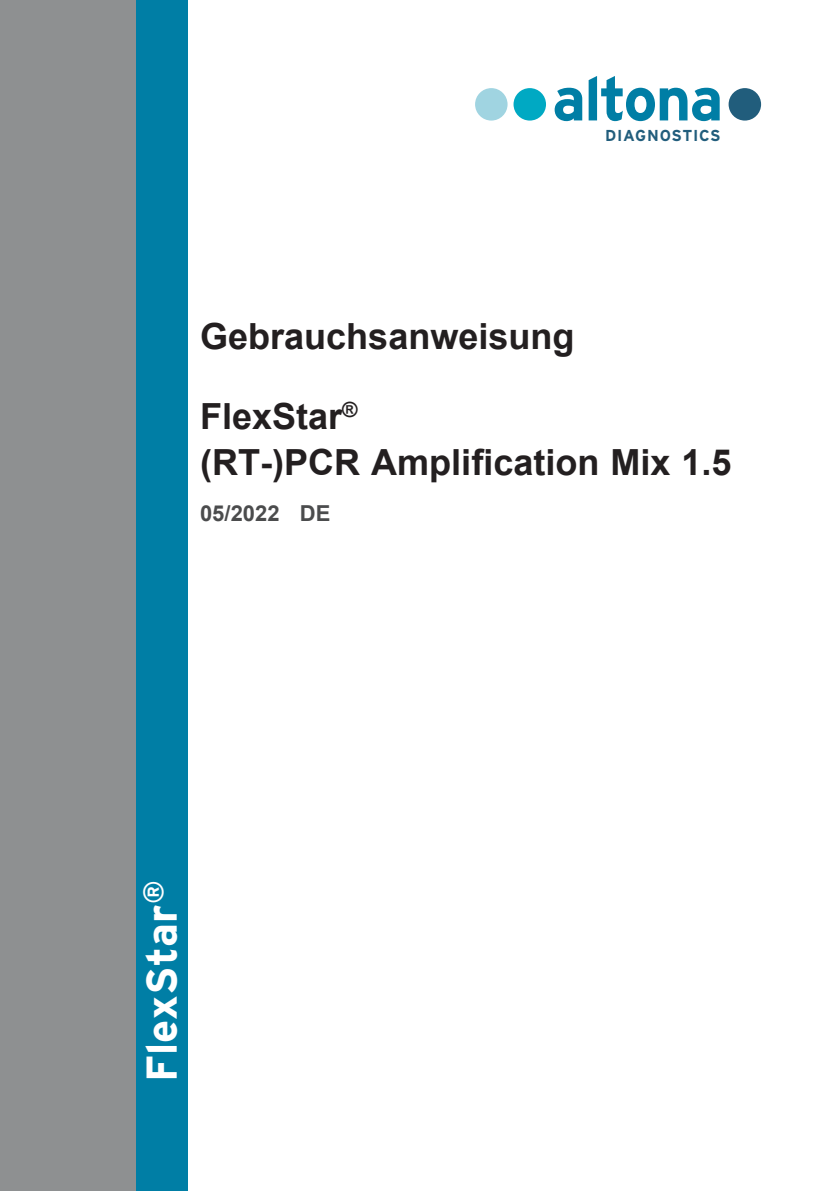
<style>
.page{position:relative;width:840px;height:1191px;background:#fff}
.page>*{position:absolute;margin:0;border:0;box-sizing:border-box;transform-origin:0 0}
.t1{font:700 61px "Interstate";letter-spacing:-.03em;color:#007ea5}
.t2{font:700 43px "Interstate";letter-spacing:.005em;color:#fff}
.Coverpage_kitname{font:700 36px "Arial";color:#231f20}
.Coverpage_handbook_n{font:700 36px "Arial";color:#231f20}
.Coverpage_productlin{font:700 36px "Arial";color:#231f20}
.Coverpage_version_in{font:700 22px "Arial";color:#4b4c4d}
.t3{font:700 15.8px "Interstate";letter-spacing:.04em;color:#215d7c}
</style>
<div class="page">
<div style="left:0;top:0;width:136px;height:1191px;background:#8e9091"></div>
<div style="left:475px;top:88px;width:32px;height:33px;background:#a0d4e1;border-radius:50%"></div>
<div style="left:513px;top:88px;width:32px;height:33px;background:#00a9c3;border-radius:50%"></div>
<div style="left:728px;top:88px;width:32px;height:33px;background:#215d7c;border-radius:50%"></div>
<div style="left:136px;top:0;width:51px;height:1191px;background:#007ea5"></div>
<h1 class="t1" style="left:551px;top:65px;width:173px">altona</h1>
<p class="t3" style="left:605px;top:126px;width:117px">DIAGNOSTICS</p>
<p class="Coverpage_handbook_n" style="left:200px;top:311px;width:376px">Gebrauchsanweisung</p>
<p class="Coverpage_productlin" style="left:200px;top:391px;width:159px">FlexStar<sup>®</sup></p>
<p class="Coverpage_kitname" style="left:200px;top:437px;width:533px">(RT-)PCR Amplification Mix 1.5</p>
<p class="Coverpage_version_in" style="left:200px;top:497px;width:132px">05/2022 DE</p>
<p class="t2" style="left:138px;top:1082px;width:204px;rotate:-90deg">FlexStar<sup>®</sup></p>
</div>
